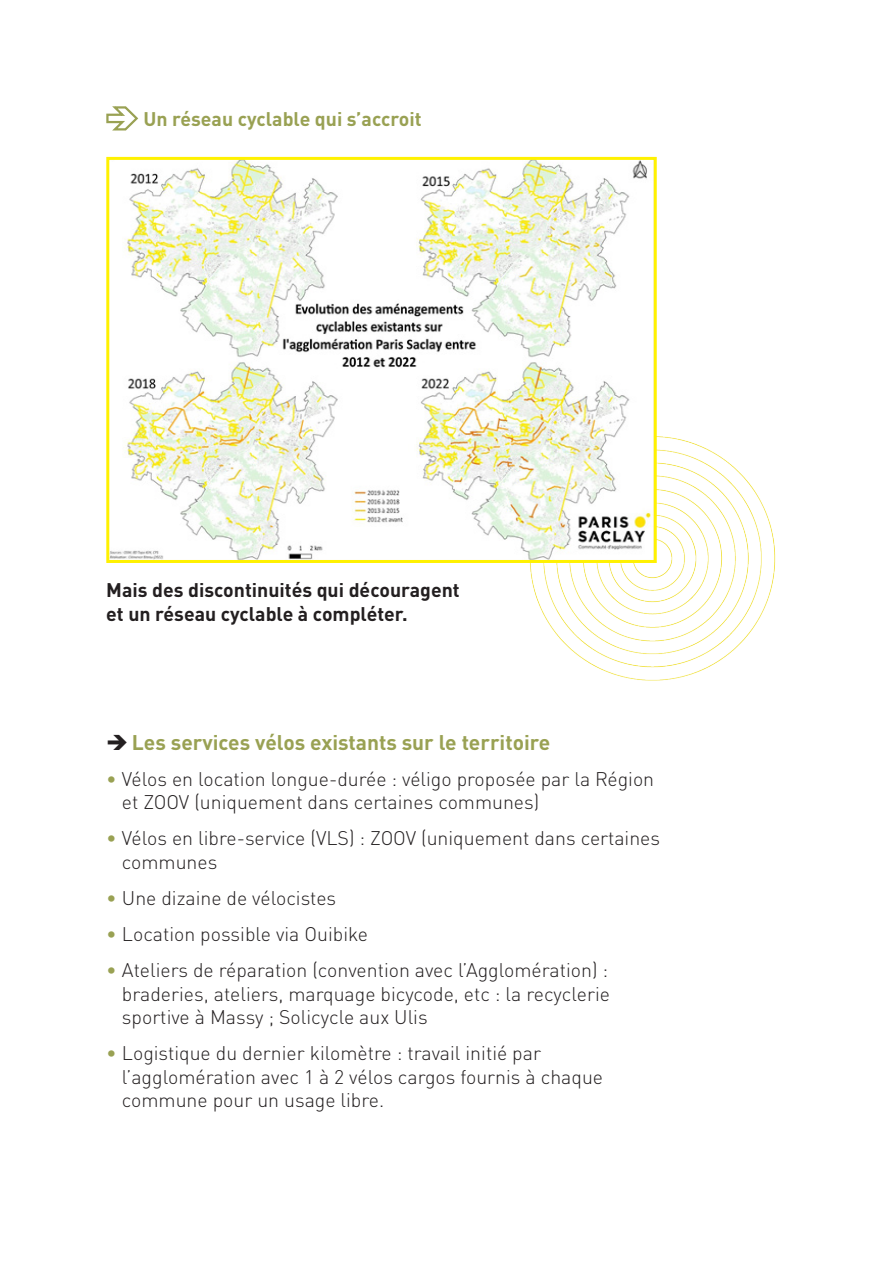
<style>
.page{position:relative;width:893px;height:1263px;background:#fff}
.page>*{position:absolute;margin:0;border:0;box-sizing:border-box;transform-origin:0 0}
.t1{font:700 21px "DINOT";color:#99a153}
.t2{font:300 19.5px/23.4px "DINOT";color:#231f20}
.t3{font:700 19.5px/23.4px "DINOT";color:#231f20}
.t4{font:700 19.5px "DINOT";color:#99a153}
.s1{color:#99a153}
</style>
<div class="page">
<img style="left:529px;top:436px;width:247px;height:245px">
<svg style="left:106px;top:106px;width:33px;height:25px"></svg>
<img style="left:110px;top:161px;width:543px;height:398px">
<div style="left:106px;top:157px;width:551px;height:406px;border:3px solid #fff101"></div>
<p class="t4" style="left:143px;top:106px;width:280px">Un réseau cyclable qui s’accroit</p>
<p class="t3" style="left:106px;top:578px;width:355px">Mais des discontinuités qui découragent et un réseau cyclable à compléter.</p>
<p class="t1" style="left:132px;top:728px;width:420px">Les services vélos existants sur le territoire</p>
<p class="t2" style="left:122px;top:767px;width:534px;text-indent:-16px"><span class="s1">•</span> Vélos en location longue-durée : véligo proposée par la Région et ZOOV (uniquement dans certaines communes)</p>
<p class="t2" style="left:122px;top:826px;width:540px;text-indent:-16px"><span class="s1">•</span> Vélos en libre-service (VLS) : ZOOV (uniquement dans certaines communes</p>
<p class="t2" style="left:106px;top:886px;width:231px"><span class="s1">•</span> Une dizaine de vélocistes</p>
<p class="t2" style="left:106px;top:922px;width:263px"><span class="s1">•</span> Location possible via Ouibike</p>
<p class="t2" style="left:122px;top:958px;width:490px;text-align:justify;text-indent:-16px"><span class="s1">•</span> Ateliers de réparation (convention avec l’Agglomération) : braderies, ateliers, marquage bicycode, etc : la recyclerie sportive à Massy ; Solicycle aux Ulis</p>
<p class="t2" style="left:122px;top:1041px;width:483px;text-indent:-16px"><span class="s1">•</span> Logistique du dernier kilomètre : travail initié par l’agglomération avec 1 à 2 vélos cargos fournis à chaque commune pour un usage libre.</p>
</div>
